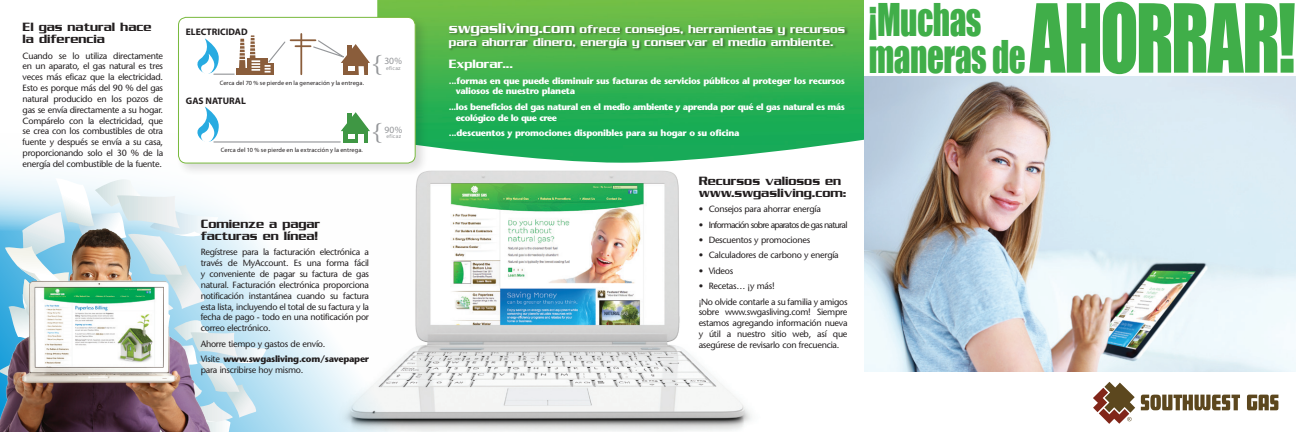
<style>
.page{position:relative;width:1296px;height:432px;background:#fff}
.page>*{position:absolute;margin:0;border:0;box-sizing:border-box;transform-origin:0 0}
.t1{font:87.9px "Impact";letter-spacing:-.03em;color:#40ae49;scale:.8 1}
.t2{font:41.5px/36.7px "Impact";letter-spacing:-.015em;color:#40ae49;scale:.8 1}
.t3{font:23.5px "Times";color:#939598}
.t4{font:13px/12px "Serpentine ICG";color:#231f20}
.t5{font:13px "Serpentine ICG";color:#fff}
.t6{font:12.3px/13px "Serpentine ICG";color:#fff}
.t7{font:9.6px "Myriad Pro";color:#939598}
.t8{font:700 9.5px "Myriad Pro";color:#231f20}
.t9{font:9px/10.8px "Stone Sans";letter-spacing:-.03em;color:#231f20;text-align:justify}
.t10{font:700 9px/10.8px "Stone Sans";letter-spacing:-.03em;color:#fff}
.t11{font:700 9px/10.8px "Stone Sans";letter-spacing:-.05em;color:#fff}
.t12{font:9px "Stone Sans";letter-spacing:-.08em;color:#231f20}
.t13{font:6.3px "Myriad Pro";letter-spacing:.02em;color:#231f20}
.t14{font:5.6px "Myriad Pro";letter-spacing:.05em;color:#939598}
.s1{font-weight:700}
.s2{font-size:15.1px}
</style>
<div class="page">
<img style="left:430px;top:170px;width:322px;height:262px">
<svg style="left:267px;top:170px;width:163px;height:262px"></svg>
<div style="left:0;top:92px;width:403px;height:142px;background:#fefefe"></div>
<img style="left:377px;top:0;width:487px;height:163px">
<svg style="left:1141px;top:395px;width:137px;height:15px"></svg>
<svg style="left:1093px;top:382px;width:42px;height:42px"></svg>
<div style="left:176px;top:15px;width:253px;height:161px;background:#231f20;opacity:.15"></div>
<div style="left:179px;top:17px;width:236px;height:146px;background:#fff;border-radius:8px"></div>
<div style="left:178px;top:17px;width:237px;height:146px;border:1px solid #79ba3e;border-radius:8px"></div>
<hr style="left:300px;top:34px;width:2px;height:40px;background:#8a5d3b">
<hr style="left:291px;top:39px;width:24px;height:2px;background:#8a5d3b">
<svg style="left:197px;top:106px;width:22px;height:37px"></svg>
<div style="left:343px;top:128px;width:24px;height:15px;background:#3f9744"></div>
<div style="left:358px;top:134px;width:6px;height:12px;background:#fff"></div>
<svg style="left:341px;top:112px;width:29px;height:27px"></svg>
<div style="left:347px;top:113px;width:5px;height:13px;background:#3f9744"></div>
<hr style="left:214px;top:141px;width:126px;height:2px;background:#949699">
<svg style="left:295px;top:39px;width:75px;height:36px"></svg>
<svg style="left:197px;top:35px;width:89px;height:40px"></svg>
<div style="left:449px;top:23px;width:399px;height:29px;background:#231f20;opacity:.45"></div>
<img style="left:864px;top:77px;width:432px;height:295px">
<svg style="left:0;top:178px;width:267px;height:254px"></svg>
<img style="left:0;top:202px;width:244px;height:230px">
<p class="t4" style="left:23px;top:21px;width:130px">El gas natural hace</p>
<p class="t8" style="left:186px;top:26px;width:63px">ELECTRICIDAD</p>
<p class="t4" style="left:23px;top:33px;width:84px">la diferencia</p>
<p class="t9" style="left:23px;top:50px;width:142px">Cuando se lo utiliza directamente en un aparato, el gas natural es tres veces más eficaz que la electricidad.<br>Esto es porque más del 90 % del gas natural producido en los pozos de gas se envía directamente a su hogar.<br>Compárelo con la electricidad, que se crea con los combustibles de otra fuente y después se envía a su casa, proporcionando solo el 30 % de la energía del combustible de la fuente.</p>
<p class="t13" style="left:220px;top:79px;width:146px">Cerca del 70 % se pierde en la generación y la entrega.</p>
<p class="t8" style="left:186px;top:94px;width:62px">GAS NATURAL</p>
<p class="t13" style="left:221px;top:146px;width:143px">Cerca del 10 % se pierde en la extracción y la entrega.</p>
<p class="t3" style="left:372px;top:48px;width:13px">{</p>
<p class="t7" style="left:384px;top:55px;width:19px">30%</p>
<p class="t14" style="left:386px;top:65px;width:16px">eficaz</p>
<p class="t3" style="left:372px;top:116px;width:13px">{</p>
<p class="t7" style="left:384px;top:124px;width:19px">90%</p>
<p class="t14" style="left:386px;top:133px;width:16px">eficaz</p>
<p class="t4" style="left:201px;top:218px;width:121px">Comienze a pagar facturas en línea!</p>
<p class="t9" style="left:201px;top:247px;width:170px">Regístrese para la facturación electrónica a través de MyAccount. Es una forma fácil y conveniente de pagar su factura de gas natural. Facturación electrónica proporciona notificación instantánea cuando su factura esta lista, incluyendo el total de su factura y la fecha de pago - todo en una notificación por correo electrónico.</p>
<p class="t9" style="left:201px;top:338px;width:126px">Ahorre tiempo y gastos de envío.</p>
<p class="t9" style="left:201px;top:353px;width:170px">Visite <span class="s1">www.swgasliving.com/savepaper </span>para inscribirse hoy mismo.</p>
<p class="t6" style="left:449px;top:22px;width:398px"><span class="s2">swgasliving.com</span> ofrece consejos, herramientas y recursos para ahorrar dinero, energía y conservar el medio ambiente.</p>
<p class="t5" style="left:449px;top:57px;width:66px">Explorar...</p>
<p class="t10" style="left:456px;top:75px;width:391px;text-indent:-7px">...formas en que puede disminuir sus facturas de servicios públicos al proteger los recursos valiosos de nuestro planeta</p>
<p class="t11" style="left:456px;top:101px;width:391px;text-indent:-7px">...los beneficios del gas natural en el medio ambiente y aprenda por qué el gas natural es más ecológico de lo que cree</p>
<p class="t10" style="left:449px;top:127px;width:292px">...descuentos y promociones disponibles para su hogar o su oficina</p>
<p class="t4" style="left:699px;top:175px;width:149px">Recursos valiosos en www.swgasliving.com:</p>
<p class="t9" style="left:699px;top:204px;width:124px">• Consejos para ahorrar energía</p>
<p class="t12" style="left:699px;top:219px;width:150px">• Información sobre aparatos de gas natural</p>
<p class="t9" style="left:699px;top:235px;width:113px">• Descuentos y promociones</p>
<p class="t9" style="left:699px;top:250px;width:142px">• Calculadores de carbono y energía</p>
<p class="t9" style="left:699px;top:265px;width:36px">• Videos</p>
<p class="t9" style="left:699px;top:281px;width:78px">• Recetas… ¡y más!</p>
<p class="t9" style="left:699px;top:296px;width:150px">¡No olvide contarle a su familia y amigos sobre www.swgasliving.com! Siempre estamos agregando información nueva y útil a nuestro sitio web, así que asegúrese de revisarlo con frecuencia.</p>
<p class="t2" style="left:869px;top:0;width:198px">¡Muchas maneras de</p>
<p class="t1" style="left:1029px;top:-30px;width:335px">AHORRAR!</p>
</div>
